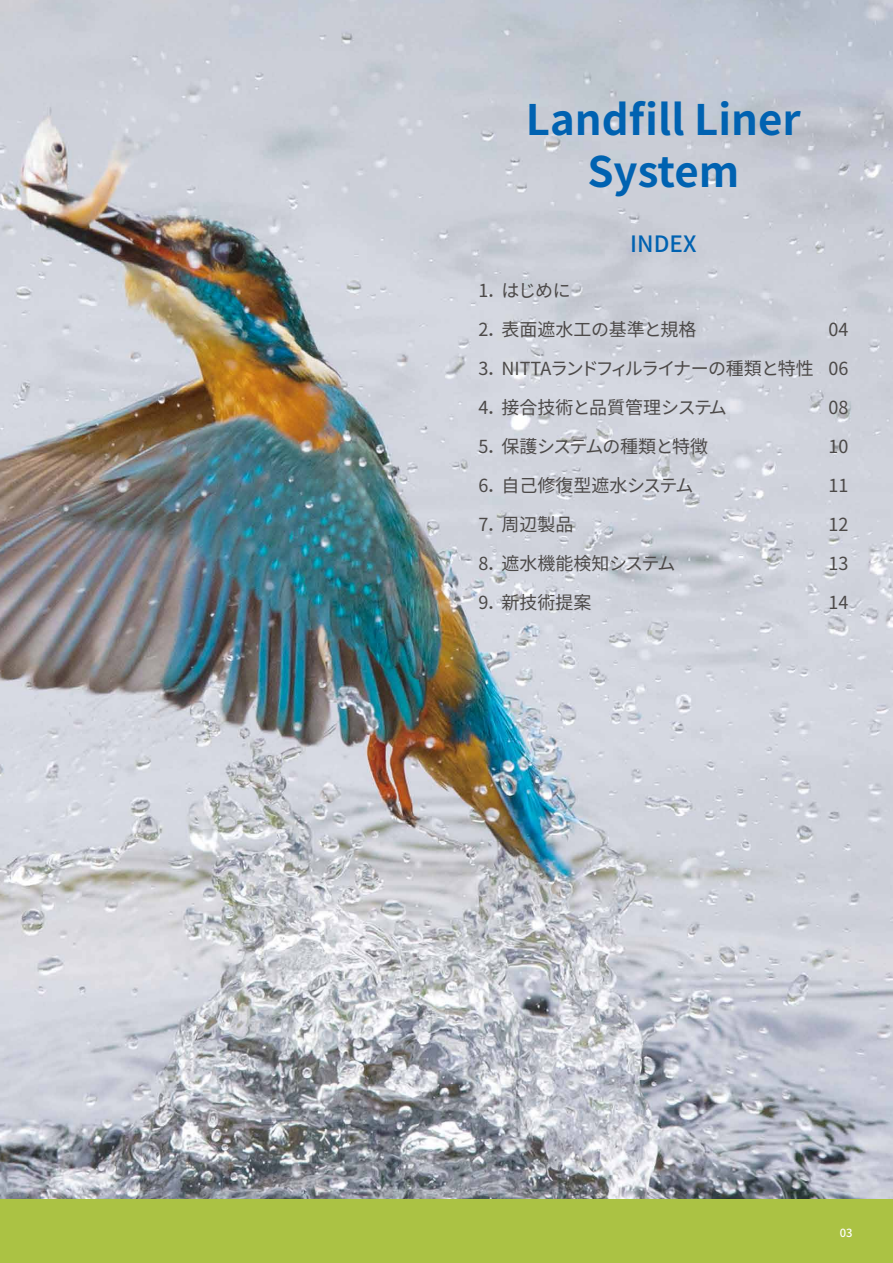
<style>
.page{position:relative;width:893px;height:1263px;background:#fff}
.page>*{position:absolute;margin:0;border:0;box-sizing:border-box;transform-origin:0 0}
.t1{font:700 42px/52.5px "Source Han Sans JP";color:#0062b1;text-align:center}
.t2{font:500 22.5px "Source Han Sans JP";color:#0062b1}
.t3{font:18px/39px "Source Han Sans JP";color:#4c4948}
.t4{font:18px "Source Han Sans JP";letter-spacing:-.03em;color:#4c4948}
.t5{font:500 11.25px "Source Han Sans JP";color:#fff}
</style>
<div class="page">
<img style="left:0;top:0;width:893px;height:1199px">
<div style="left:0;top:1199px;width:893px;height:64px;background:#abc244"></div>
<h1 class="t1" style="left:526px;top:94px;width:276px">Landfill Liner<br>System</h1>
<p class="t2" style="left:630px;top:231px;width:68px">INDEX</p>
<p class="t3" style="left:478px;top:271px;width:220px">1．はじめに<br>2．表面遮水工の基準と規格</p>
<p class="t3" style="left:478px;top:310px;width:371px;text-align:justify;text-indent:350px">04<br>3．NITTAランドフィルライナーの種類と特性 06<br>4．接合技術と品質管理システム</p>
<p class="t3" style="left:828px;top:388px;width:21px">08</p>
<p class="t4" style="left:478px;top:436px;width:231px">5．保護システムの種類と特徴</p>
<p class="t3" style="left:828px;top:427px;width:21px">10</p>
<p class="t3" style="left:478px;top:466px;width:217px">6．自己修復型遮水システム</p>
<p class="t3" style="left:828px;top:466px;width:21px">11</p>
<p class="t3" style="left:478px;top:505px;width:97px">7．周辺製品</p>
<p class="t3" style="left:828px;top:505px;width:21px">12</p>
<p class="t3" style="left:478px;top:544px;width:199px">8．遮水機能検知システム</p>
<p class="t3" style="left:828px;top:544px;width:21px">13</p>
<p class="t3" style="left:478px;top:583px;width:115px">9．新技術提案</p>
<p class="t3" style="left:828px;top:583px;width:21px">14</p>
<p class="t5" style="left:840px;top:1226px;width:14px">03</p>
</div>
